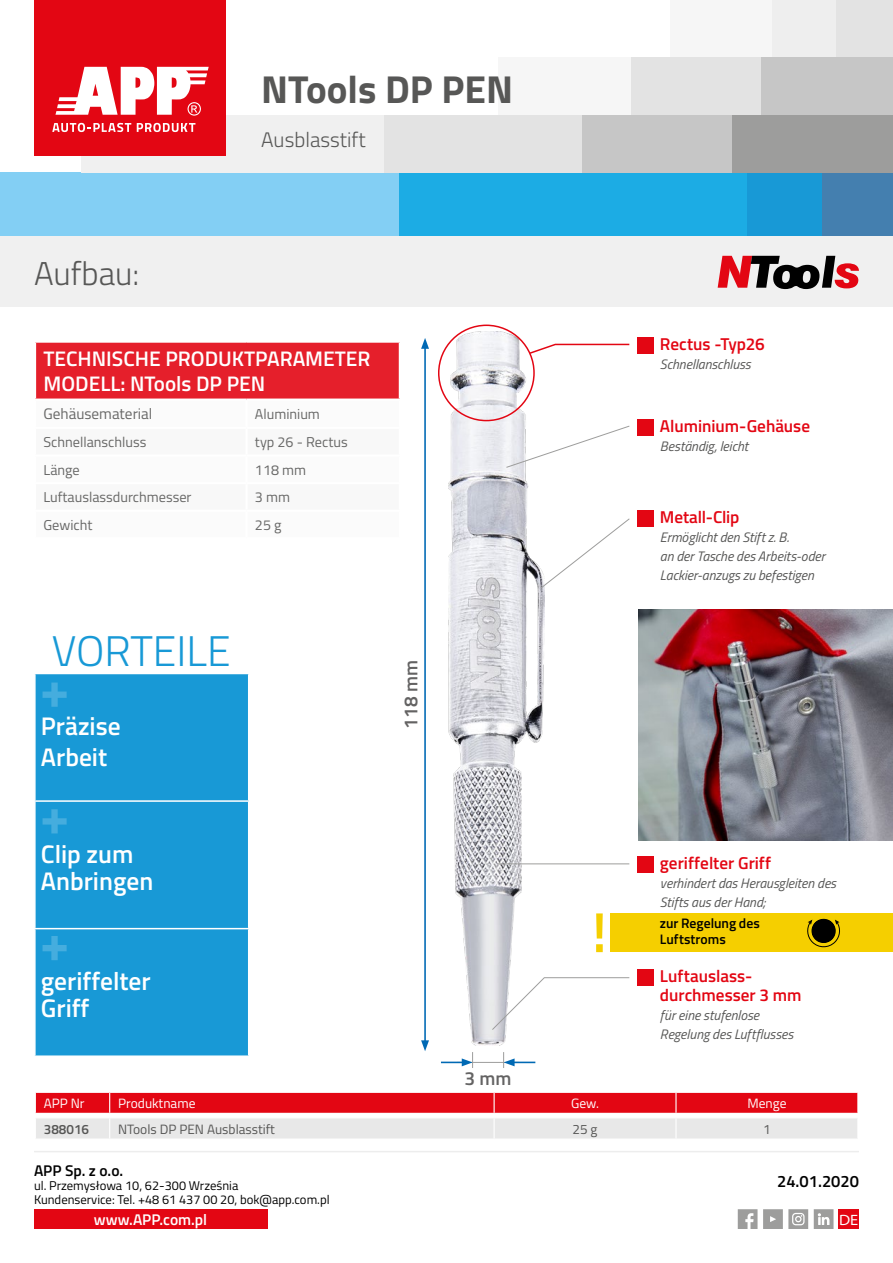
<style>
.page{position:relative;width:893px;height:1263px;background:#fff}
.page>*{position:absolute;margin:0;border:0;box-sizing:border-box;transform-origin:0 0}
.t1{font:300 42.9px "Titillium";color:#1899d6}
.t2{font:700 39px "Titillium";color:#575756}
.t3{font:300 33px "Titillium";color:#575756}
.t4{font:600 25.5px/27px "Titillium";color:#fff}
.t5{font:600 21px/25.3px "Titillium";color:#fff}
.t6{font:300 21px "Titillium";color:#575756}
.t7{font:600 19.05px "Titillium";color:#646363}
.t8{font:600 17.25px/18.9px "Titillium";color:#e30613}
.t9{font:600 16.5px "Titillium";color:#000}
.t10{font:600 15.45px "Titillium";color:#fff}
.t11{font:600 15.45px "Titillium";color:#000}
.t12{font:15.3px "Titillium";color:#575756}
.t13{font:semi-expanded 15px "Myriad Pro";color:#fff}
.t14{font:14.25px "Titillium";color:#575756}
.t15{font:italic 13.8px/18.9px "Titillium";letter-spacing:-.005em;color:#575756}
.t16{font:600 13.8px/16.5px "Titillium";color:#000}
.t17{font:13.5px "Titillium";color:#575756}
.t18{font:13.5px "Titillium";color:#fff}
.t19{font:600 13.5px "Titillium";color:#575756}
.t20{font:12.75px/14.1px "Titillium";color:#000}
</style>
<div class="page">
<div style="left:727px;top:172px;width:97px;height:64px;background:#1899d6"></div>
<div style="left:398px;top:172px;width:348px;height:64px;background:#1cace4"></div>
<div style="left:0;top:172px;width:399px;height:64px;background:#83cff4"></div>
<div style="left:830px;top:0;width:63px;height:57px;background:#e3e3e3"></div>
<div style="left:746px;top:0;width:90px;height:57px;background:#eee"></div>
<div style="left:670px;top:0;width:101px;height:57px;background:#f6f6f6"></div>
<div style="left:761px;top:57px;width:132px;height:58px;background:#c6c6c6"></div>
<div style="left:629px;top:57px;width:132px;height:58px;background:#e3e3e3"></div>
<div style="left:499px;top:57px;width:132px;height:58px;background:#f6f6f6"></div>
<div style="left:822px;top:172px;width:71px;height:64px;background:#447faf"></div>
<div style="left:732px;top:115px;width:161px;height:57px;background:#9d9d9c"></div>
<div style="left:383px;top:115px;width:205px;height:57px;background:#e3e3e3"></div>
<div style="left:81px;top:115px;width:302px;height:57px;background:#f0f0f0"></div>
<div style="left:583px;top:115px;width:149px;height:57px;background:#c6c6c6"></div>
<div style="left:35px;top:0;width:191px;height:156px;background:#e30613"></div>
<svg style="left:52px;top:123px;width:79px;height:9px"></svg>
<svg style="left:137px;top:123px;width:58px;height:9px"></svg>
<svg style="left:55px;top:67px;width:154px;height:49px"></svg>
<hr style="left:34px;top:1151px;width:825px;height:1px;background:#ededed">
<svg style="left:738px;top:1209px;width:19px;height:20px"></svg>
<svg style="left:763px;top:1209px;width:45px;height:20px"></svg>
<svg style="left:814px;top:1209px;width:19px;height:20px"></svg>
<div style="left:34px;top:1209px;width:233px;height:20px;background:#e30613"></div>
<div style="left:838px;top:1209px;width:21px;height:20px;background:#e30613"></div>
<div style="left:36px;top:674px;width:212px;height:381px;background:#1899d6"></div>
<hr style="left:34px;top:800px;width:215px;height:2px;background:#fff">
<hr style="left:34px;top:928px;width:215px;height:1px;background:#fff">
<img style="left:639px;top:609px;width:254px;height:232px">
<div style="left:610px;top:913px;width:283px;height:39px;background:#f5cf00"></div>
<div style="left:0;top:236px;width:893px;height:71px;background:#f0f0f0"></div>
<div style="left:638px;top:337px;width:16px;height:16px;background:#e30613"></div>
<div style="left:638px;top:510px;width:16px;height:16px;background:#e30613"></div>
<div style="left:638px;top:419px;width:16px;height:16px;background:#e30613"></div>
<div style="left:638px;top:856px;width:16px;height:16px;background:#e30613"></div>
<svg style="left:596px;top:913px;width:7px;height:39px"></svg>
<div style="left:638px;top:969px;width:16px;height:17px;background:#e30613"></div>
<svg style="left:718px;top:256px;width:141px;height:33px"></svg>
<svg style="left:35px;top:1092px;width:823px;height:47px;background:#e98b91"></svg>
<hr style="left:675px;top:1118px;width:2px;height:20px;background:#fff">
<hr style="left:494px;top:1138px;width:182px;height:2px;background:#fff">
<div style="left:35px;top:342px;width:365px;height:58px;background:#e51f2b"></div>
<hr style="left:34px;top:341px;width:213px;height:2px;background:#fff">
<hr style="left:34px;top:343px;width:2px;height:55px;background:#fff">
<hr style="left:247px;top:341px;width:154px;height:2px;background:#fff">
<hr style="left:399px;top:343px;width:2px;height:55px;background:#fff">
<hr style="left:34px;top:398px;width:213px;height:3px;background:#fff">
<hr style="left:247px;top:398px;width:154px;height:3px;background:#fff">
<img style="left:448px;top:332px;width:97px;height:714px">
<hr style="left:424px;top:346px;width:2px;height:697px;background:#0069b4">
<svg style="left:421px;top:338px;width:8px;height:11px"></svg>
<svg style="left:421px;top:1040px;width:8px;height:11px"></svg>
<svg style="left:505px;top:425px;width:125px;height:43px"></svg>
<svg style="left:540px;top:518px;width:90px;height:71px"></svg>
<hr style="left:497px;top:863px;width:132px;height:1px;background:#9d9d9c">
<svg style="left:491px;top:977px;width:139px;height:53px"></svg>
<svg style="left:528px;top:343px;width:102px;height:12px"></svg>
<div style="left:438px;top:325px;width:97px;height:96px;border:2px solid #e30613;border-radius:50%"></div>
<hr style="left:457px;top:1062px;width:62px;height:1px;background:#9d9d9c">
<hr style="left:441px;top:1061px;width:23px;height:2px;background:#0069b4">
<hr style="left:512px;top:1061px;width:23px;height:2px;background:#0069b4">
<svg style="left:503px;top:1052px;width:12px;height:16px"></svg>
<svg style="left:462px;top:1052px;width:11px;height:16px"></svg>
<svg style="left:807px;top:918px;width:33px;height:30px"></svg>
<svg style="left:43px;top:682px;width:24px;height:25px"></svg>
<svg style="left:43px;top:809px;width:24px;height:24px"></svg>
<svg style="left:43px;top:936px;width:24px;height:24px"></svg>
<h2 class="t2" style="left:261px;top:59px;width:253px">NTools DP PEN</h2>
<h3 class="t6" style="left:261px;top:125px;width:106px">Ausblasstift</h3>
<h3 class="t3" style="left:34px;top:249px;width:107px">Aufbau:</h3>
<h3 class="t5" style="left:43px;top:345px;width:329px">TECHNISCHE PRODUKTPARAMETER<br>MODELL: NTools DP PEN</h3>
<p class="t12" style="left:43px;top:403px;width:110px">Gehäusematerial</p>
<p class="t14" style="left:255px;top:403px;width:66px">Aluminium</p>
<p class="t14" style="left:43px;top:432px;width:104px">Schnellanschluss</p>
<p class="t14" style="left:255px;top:432px;width:94px">typ 26 - Rectus</p>
<p class="t14" style="left:43px;top:459px;width:38px">Länge</p>
<p class="t14" style="left:255px;top:459px;width:53px">118 mm</p>
<p class="t14" style="left:43px;top:487px;width:150px">Luftauslassdurchmesser</p>
<p class="t14" style="left:255px;top:487px;width:37px">3 mm</p>
<p class="t14" style="left:43px;top:514px;width:50px">Gewicht</p>
<p class="t14" style="left:255px;top:514px;width:28px">25 g</p>
<h1 class="t1" style="left:52px;top:620px;width:180px">VORTEILE</h1>
<h3 class="t4" style="left:41px;top:710px;width:81px;line-height:30.6px">Präzise<br>Arbeit</h3>
<h3 class="t4" style="left:41px;top:839px;width:114px">Clip zum<br>Anbringen</h3>
<h3 class="t4" style="left:41px;top:966px;width:111px">geriffelter<br>Griff</h3>
<h3 class="t7" style="left:397px;top:729px;width:70px;rotate:-90deg">118 mm</h3>
<h3 class="t7" style="left:465px;top:1063px;width:48px">3 mm</h3>
<p class="t8" style="left:660px;top:334px;width:106px">Rectus -Typ26</p>
<p class="t15" style="left:660px;top:354px;width:92px">Schnellanschluss</p>
<p class="t8" style="left:660px;top:415px;width:152px">Aluminium-Gehäuse</p>
<p class="t15" style="left:660px;top:436px;width:90px">Beständig, leicht</p>
<p class="t8" style="left:660px;top:507px;width:81px">Metall-Clip</p>
<p class="t15" style="left:660px;top:527px;width:167px">Ermöglicht den Stift z. B.<br>an der Tasche des Arbeits-oder<br>Lackier-anzugs zu befestigen</p>
<p class="t8" style="left:660px;top:853px;width:113px">geriffelter Griff</p>
<p class="t15" style="left:660px;top:873px;width:178px">verhindert das Herausgleiten des<br>Stifts aus der Hand;</p>
<p class="t16" style="left:660px;top:914px;width:101px">zur Regelung des<br>Luftstroms</p>
<p class="t8" style="left:660px;top:966px;width:143px">Luftauslass&shy;durchmesser 3 mm</p>
<p class="t15" style="left:660px;top:1005px;width:135px">für eine stufenlose<br>Regelung des Luftflusses</p>
<p class="t18" style="left:44px;top:1093px;width:42px">APP Nr</p>
<p class="t18" style="left:118px;top:1093px;width:79px">Produktname</p>
<p class="t18" style="left:571px;top:1093px;width:29px">Gew.</p>
<p class="t18" style="left:747px;top:1093px;width:41px">Menge</p>
<p class="t19" style="left:44px;top:1119px;width:47px">388016</p>
<p class="t17" style="left:118px;top:1119px;width:158px">NTools DP PEN Ausblasstift</p>
<p class="t17" style="left:572px;top:1119px;width:27px">25 g</p>
<p class="t17" style="left:763px;top:1119px;width:9px">1</p>
<p class="t11" style="left:34px;top:1159px;width:91px">APP Sp. z o.o.</p>
<p class="t20" style="left:34px;top:1178px;width:297px">ul. Przemysłowa 10, 62-300 Września<br>Kundenservice: Tel. +48 61 437 00 20, bok@app.com.pl</p>
<p class="t10" style="left:94px;top:1208px;width:115px">www.APP.com.pl</p>
<p class="t13" style="left:839px;top:1210px;width:21px">DE</p>
<p class="t9" style="left:777px;top:1169px;width:83px">24.01.2020</p>
</div>
